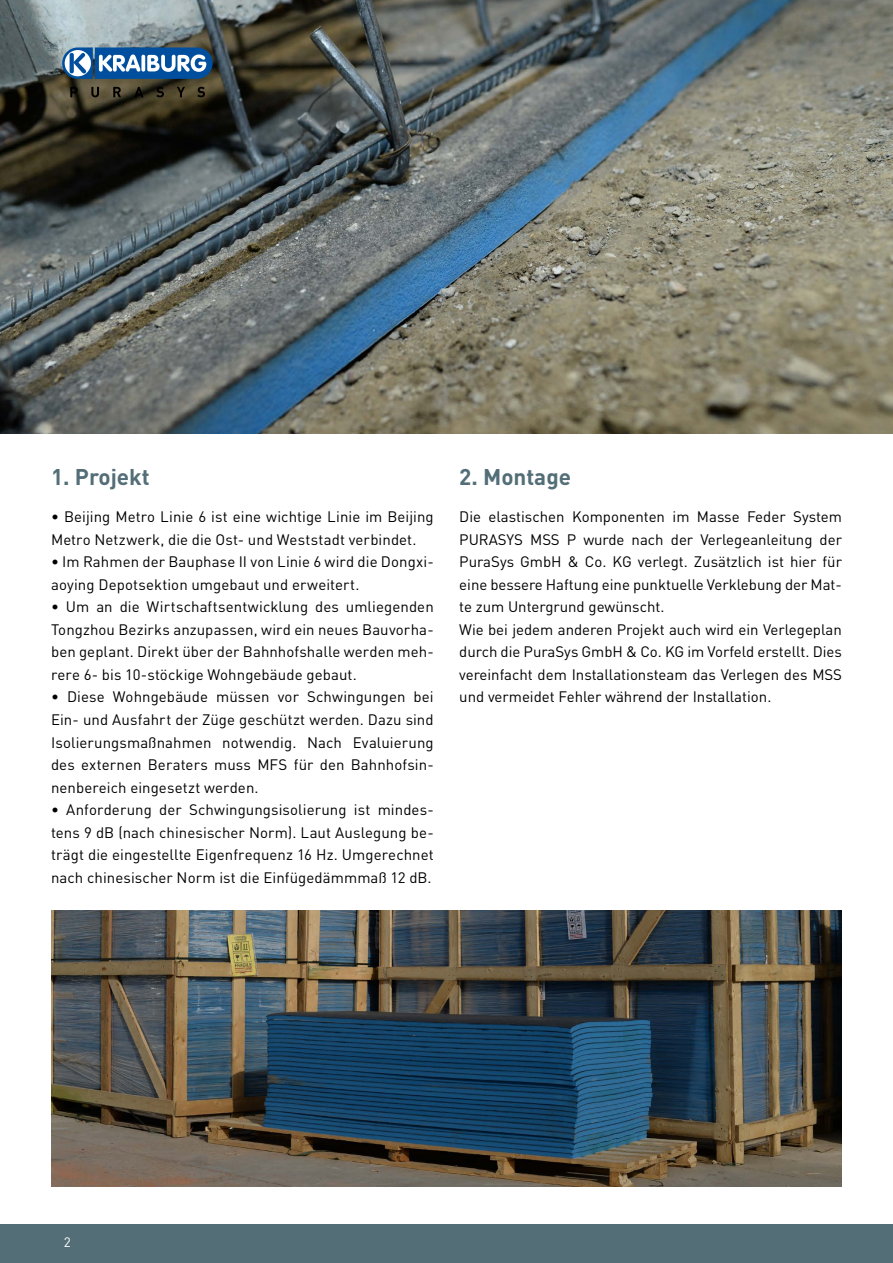
<style>
.page{position:relative;width:893px;height:1263px;background:#fff}
.page>*{position:absolute;margin:0;border:0;box-sizing:border-box;transform-origin:0 0}
.t1{font:700 22.5px "DIN Pro";color:#536e77}
.t2{font:15px/22.5px "DIN Pro";letter-spacing:.005em;color:#000;text-align:justify}
.t3{font:13.5px "DIN Pro";color:#fff}
</style>
<div class="page">
<img style="left:0;top:0;width:893px;height:434px">
<div style="left:0;top:1225px;width:893px;height:38px;background:#536e77"></div>
<svg style="left:62px;top:47px;width:151px;height:32px"></svg>
<svg style="left:70px;top:53px;width:4px;height:20px"></svg>
<svg style="left:70px;top:87px;width:135px;height:10px"></svg>
<img style="left:51px;top:910px;width:791px;height:276px">
<p class="t1" style="left:51px;top:461px;width:100px">1. Projekt</p>
<p class="t2" style="left:51px;top:505px;width:384px">• Beijing Metro Linie 6 ist eine wichtige Linie im Beijing<br>Metro Netzwerk, die die Ost- und Weststadt verbindet.</p>
<p class="t2" style="left:51px;top:550px;width:384px">• Im Rahmen der Bauphase II von Linie 6 wird die Dongxi&shy;aoying Depotsektion umgebaut und erweitert.</p>
<p class="t2" style="left:51px;top:595px;width:384px">• Um an die Wirtschaftsentwicklung des umliegenden Tongzhou Bezirks anzupassen, wird ein neues Bauvorha&shy;ben geplant. Direkt über der Bahnhofshalle werden meh&shy;rere 6- bis 10-stöckige Wohngebäude gebaut.</p>
<p class="t2" style="left:51px;top:685px;width:384px">• Diese Wohngebäude müssen vor Schwingungen bei Ein- und Ausfahrt der Züge geschützt werden. Dazu sind Isolierungsmaßnahmen notwendig. Nach Evaluierung des externen Beraters muss MFS für den Bahnhofsin&shy;nenbereich eingesetzt werden.</p>
<p class="t2" style="left:51px;top:798px;width:384px">• Anforderung der Schwingungsisolierung ist mindes&shy;tens 9 dB (nach chinesischer Norm). Laut Auslegung be&shy;trägt die eingestellte Eigenfrequenz 16 Hz. Umgerechnet nach chinesischer Norm ist die Einfügedämmmaß 12 dB.</p>
<p class="t1" style="left:459px;top:461px;width:113px">2. Montage</p>
<p class="t2" style="left:459px;top:505px;width:384px">Die elastischen Komponenten im Masse Feder System PURASYS MSS P wurde nach der Verlegeanleitung der PuraSys GmbH &amp; Co. KG verlegt. Zusätzlich ist hier für eine bessere Haftung eine punktuelle Verklebung der Mat&shy;te zum Untergrund gewünscht.</p>
<p class="t2" style="left:459px;top:618px;width:384px">Wie bei jedem anderen Projekt auch wird ein Verlegeplan durch die PuraSys GmbH &amp; Co. KG im Vorfeld erstellt. Dies vereinfacht dem Installationsteam das Verlegen des MSS und vermeidet Fehler während der Installation.</p>
<p class="t3" style="left:64px;top:1233px;width:9px">2</p>
</div>
